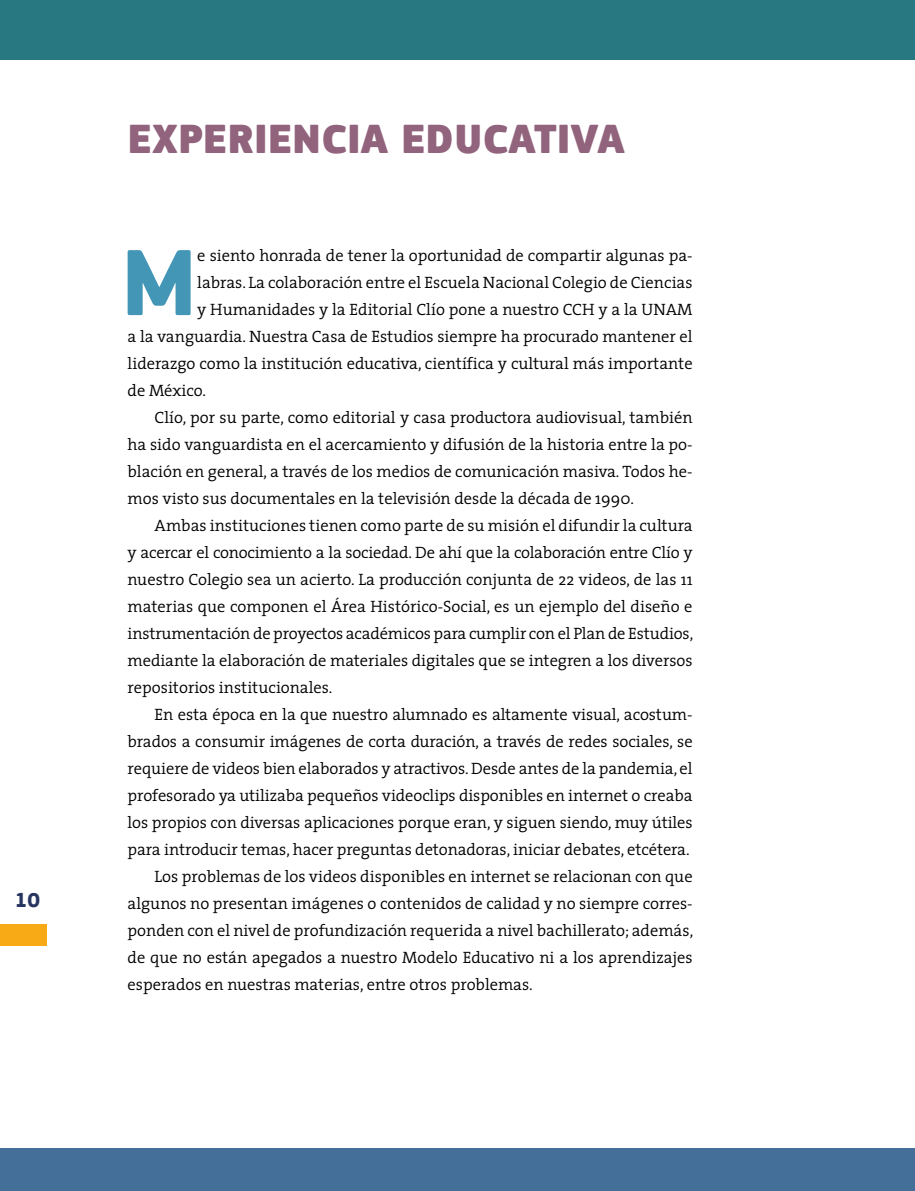
<style>
.page{position:relative;width:915px;height:1191px;background:#fff}
.page>*{position:absolute;margin:0;border:0;box-sizing:border-box;transform-origin:0 0}
.t1{font:700 97.65px "PF Square Sans Pro";color:#4496b7}
.t2{font:900 42px "PF Square Sans Pro";color:#91637d}
.t3{font:700 21px "PF Square Sans Pro";color:#283560}
.t4{font:300 16.5px "The Serif";color:#000}
</style>
<div class="page">
<div style="left:0;top:0;width:914px;height:60px;background:#287881"></div>
<div style="left:0;top:1147px;width:914px;height:44px;background:#436f98"></div>
<div style="left:0;top:924px;width:47px;height:21px;background:#f8a916"></div>
<p class="t3" style="left:15px;top:887px;width:27px">10</p>
<h2 class="t2" style="left:128px;top:113px;width:498px">EXPERIENCIA EDUCATIVA</h2>
<h1 class="t1" style="left:121px;top:224px;width:78px">M</h1>
<p class="t4" style="left:197px;top:242px;width:496px">e siento honrada de tener la oportunidad de compartir algunas pa-</p>
<p class="t4" style="left:197px;top:269px;width:496px">labras. La colaboración entre el Escuela Nacional Colegio de Ciencias</p>
<p class="t4" style="left:197px;top:296px;width:496px">y Humanidades y la Editorial Clío pone a nuestro CCH y a la UNAM</p>
<p class="t4" style="left:128px;top:323px;width:566px">a la vanguardia. Nuestra Casa de Estudios siempre ha procurado mantener el</p>
<p class="t4" style="left:128px;top:350px;width:566px">liderazgo como la institución educativa, científica y cultural más importante</p>
<p class="t4" style="left:128px;top:377px;width:80px">de México.</p>
<p class="t4" style="left:154px;top:404px;width:539px">Clío, por su parte, como editorial y casa productora audiovisual, también</p>
<p class="t4" style="left:128px;top:431px;width:566px">ha sido vanguardista en el acercamiento y difusión de la historia entre la po-</p>
<p class="t4" style="left:128px;top:458px;width:566px">blación en general, a través de los medios de comunicación masiva. Todos he-</p>
<p class="t4" style="left:128px;top:485px;width:508px">mos visto sus documentales en la televisión desde la década de 1990.</p>
<p class="t4" style="left:154px;top:512px;width:539px">Ambas instituciones tienen como parte de su misión el difundir la cultura</p>
<p class="t4" style="left:128px;top:539px;width:566px">y acercar el conocimiento a la sociedad. De ahí que la colaboración entre Clío y</p>
<p class="t4" style="left:128px;top:566px;width:566px">nuestro Colegio sea un acierto. La producción conjunta de 22 videos, de las 11</p>
<p class="t4" style="left:128px;top:593px;width:566px">materias que componen el Área Histórico-Social, es un ejemplo del diseño e</p>
<p class="t4" style="left:128px;top:620px;width:567px">instrumentación de proyectos académicos para cumplir con el Plan de Estudios,</p>
<p class="t4" style="left:128px;top:647px;width:566px">mediante la elaboración de materiales digitales que se integren a los diversos</p>
<p class="t4" style="left:128px;top:674px;width:206px">repositorios institucionales.</p>
<p class="t4" style="left:154px;top:701px;width:539px">En esta época en la que nuestro alumnado es altamente visual, acostum-</p>
<p class="t4" style="left:128px;top:728px;width:566px">brados a consumir imágenes de corta duración, a través de redes sociales, se</p>
<p class="t4" style="left:128px;top:755px;width:566px">requiere de videos bien elaborados y atractivos. Desde antes de la pandemia, el</p>
<p class="t4" style="left:128px;top:782px;width:566px">profesorado ya utilizaba pequeños videoclips disponibles en internet o creaba</p>
<p class="t4" style="left:128px;top:809px;width:566px">los propios con diversas aplicaciones porque eran, y siguen siendo, muy útiles</p>
<p class="t4" style="left:128px;top:836px;width:563px">para introducir temas, hacer preguntas detonadoras, iniciar debates, etcétera.</p>
<p class="t4" style="left:154px;top:863px;width:539px">Los problemas de los videos disponibles en internet se relacionan con que</p>
<p class="t4" style="left:128px;top:890px;width:566px">algunos no presentan imágenes o contenidos de calidad y no siempre corres-</p>
<p class="t4" style="left:128px;top:917px;width:567px">ponden con el nivel de profundización requerida a nivel bachillerato; además,</p>
<p class="t4" style="left:128px;top:944px;width:566px">de que no están apegados a nuestro Modelo Educativo ni a los aprendizajes</p>
<p class="t4" style="left:128px;top:971px;width:406px">esperados en nuestras materias, entre otros problemas.</p>
</div>
